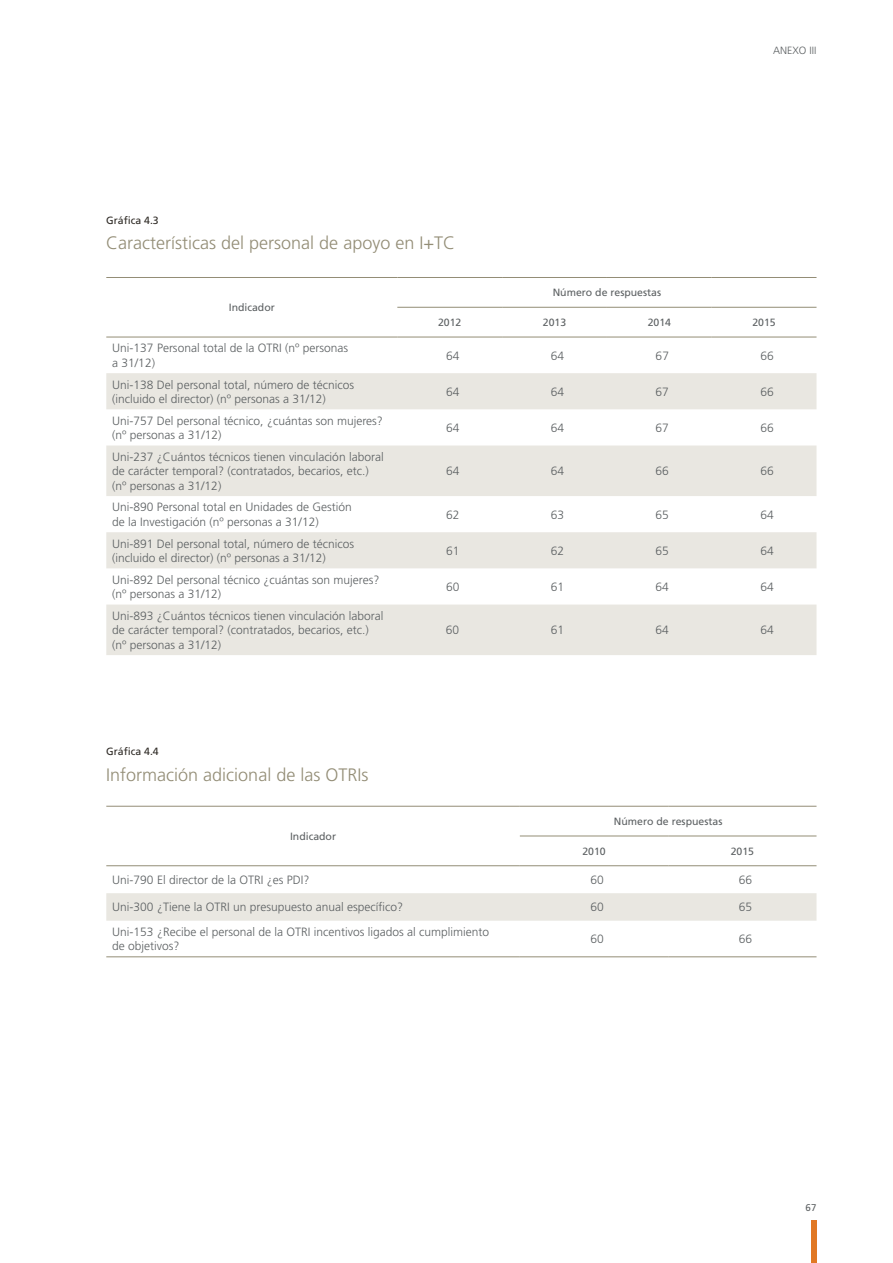
<style>
.page{position:relative;width:893px;height:1263px;background:#fff}
.page>*{position:absolute;margin:0;border:0;box-sizing:border-box;transform-origin:0 0}
.t1{font:300 18px "Frutiger LT Std";color:#938d76}
.t2{font:300 12px/14.4px "Frutiger LT Std";color:#5c6062}
.t3{font:10.5px "Frutiger LT Std";color:#5c6062}
.t4{font:10.5px "Frutiger LT Std";color:#2e2a25}
.t5{font:300 10.5px "Frutiger LT Std";color:#5c6062}
.t6{font:9.75px "Frutiger LT Std";color:#5c6062}
</style>
<div class="page">
<div style="left:811px;top:1220px;width:6px;height:43px;background:#e17824"></div>
<svg style="left:106px;top:373px;width:710px;height:282px;fill:#e9e7e1"></svg>
<hr style="left:106px;top:277px;width:291px;height:1px;background:#938d76">
<hr style="left:397px;top:277px;width:105px;height:1px;background:#938d76">
<hr style="left:502px;top:277px;width:105px;height:1px;background:#938d76">
<hr style="left:607px;top:277px;width:105px;height:1px;background:#938d76">
<hr style="left:712px;top:277px;width:104px;height:1px;background:#938d76">
<hr style="left:397px;top:307px;width:105px;height:1px;background:#938d76">
<hr style="left:502px;top:307px;width:105px;height:1px;background:#938d76">
<hr style="left:607px;top:307px;width:105px;height:1px;background:#938d76">
<hr style="left:712px;top:307px;width:104px;height:1px;background:#938d76">
<hr style="left:106px;top:337px;width:291px;height:1px;background:#938d76">
<hr style="left:397px;top:337px;width:105px;height:1px;background:#938d76">
<hr style="left:502px;top:337px;width:105px;height:1px;background:#938d76">
<hr style="left:607px;top:337px;width:105px;height:1px;background:#938d76">
<hr style="left:712px;top:337px;width:104px;height:1px;background:#938d76">
<div style="left:106px;top:893px;width:710px;height:28px;background:#e9e7e1"></div>
<hr style="left:106px;top:806px;width:414px;height:1px;background:#938d76">
<hr style="left:520px;top:806px;width:148px;height:1px;background:#938d76">
<hr style="left:668px;top:806px;width:148px;height:1px;background:#938d76">
<hr style="left:520px;top:836px;width:148px;height:1px;background:#938d76">
<hr style="left:668px;top:836px;width:148px;height:1px;background:#938d76">
<hr style="left:106px;top:865px;width:414px;height:1px;background:#938d76">
<hr style="left:520px;top:865px;width:148px;height:1px;background:#938d76">
<hr style="left:668px;top:865px;width:148px;height:1px;background:#938d76">
<hr style="left:106px;top:956px;width:414px;height:1px;background:#938d76">
<hr style="left:520px;top:956px;width:148px;height:1px;background:#938d76">
<hr style="left:668px;top:956px;width:148px;height:1px;background:#938d76">
<p class="t4" style="left:106px;top:214px;width:54px">Gráfica 4.3</p>
<h1 class="t1" style="left:106px;top:233px;width:350px">Características del personal de apoyo en I+TC</h1>
<p class="t3" style="left:229px;top:301px;width:48px">Indicador</p>
<p class="t3" style="left:553px;top:286px;width:110px">Número de respuestas</p>
<p class="t5" style="left:773px;top:45px;width:45px">ANEXO III</p>
<p class="t3" style="left:438px;top:316px;width:25px">2012</p>
<p class="t3" style="left:543px;top:316px;width:25px">2013</p>
<p class="t3" style="left:648px;top:316px;width:25px">2014</p>
<p class="t3" style="left:752px;top:316px;width:25px">2015</p>
<p class="t2" style="left:112px;top:341px;width:237px">Uni-137 Personal total de la OTRI (nº personas a 31/12)</p>
<p class="t2" style="left:446px;top:348px;width:15px">64</p>
<p class="t2" style="left:551px;top:348px;width:15px">64</p>
<p class="t2" style="left:656px;top:348px;width:15px">67</p>
<p class="t2" style="left:760px;top:348px;width:15px">66</p>
<p class="t2" style="left:112px;top:377px;width:243px">Uni-138 Del personal total, número de técnicos (incluido el director) (nº personas a 31/12)</p>
<p class="t2" style="left:446px;top:385px;width:15px">64</p>
<p class="t2" style="left:551px;top:385px;width:15px">64</p>
<p class="t2" style="left:656px;top:385px;width:15px">67</p>
<p class="t2" style="left:760px;top:385px;width:15px">66</p>
<p class="t2" style="left:112px;top:414px;width:272px">Uni-757 Del personal técnico, ¿cuántas son mujeres? (nº personas a 31/12)</p>
<p class="t2" style="left:446px;top:421px;width:15px">64</p>
<p class="t2" style="left:551px;top:421px;width:15px">64</p>
<p class="t2" style="left:656px;top:421px;width:15px">67</p>
<p class="t2" style="left:760px;top:421px;width:15px">66</p>
<p class="t2" style="left:112px;top:450px;width:273px">Uni-237 ¿Cuántos técnicos tienen vinculación laboral de carácter temporal? (contratados, becarios, etc.) (nº personas a 31/12)</p>
<p class="t2" style="left:446px;top:464px;width:15px">64</p>
<p class="t2" style="left:551px;top:464px;width:15px">64</p>
<p class="t2" style="left:656px;top:464px;width:15px">66</p>
<p class="t2" style="left:760px;top:464px;width:15px">66</p>
<p class="t2" style="left:112px;top:500px;width:241px">Uni-890 Personal total en Unidades de Gestión de la Investigación (nº personas a 31/12)</p>
<p class="t2" style="left:446px;top:507px;width:15px">62</p>
<p class="t2" style="left:551px;top:507px;width:15px">63</p>
<p class="t2" style="left:656px;top:507px;width:15px">65</p>
<p class="t2" style="left:760px;top:507px;width:15px">64</p>
<p class="t2" style="left:112px;top:536px;width:243px">Uni-891 Del personal total, número de técnicos (incluido el director) (nº personas a 31/12)</p>
<p class="t2" style="left:446px;top:544px;width:15px">61</p>
<p class="t2" style="left:551px;top:544px;width:15px">62</p>
<p class="t2" style="left:656px;top:544px;width:15px">65</p>
<p class="t2" style="left:760px;top:544px;width:15px">64</p>
<p class="t2" style="left:112px;top:573px;width:269px">Uni-892 Del personal técnico ¿cuántas son mujeres? (nº personas a 31/12)</p>
<p class="t2" style="left:446px;top:580px;width:15px">60</p>
<p class="t2" style="left:551px;top:580px;width:15px">61</p>
<p class="t2" style="left:656px;top:580px;width:15px">64</p>
<p class="t2" style="left:760px;top:580px;width:15px">64</p>
<p class="t2" style="left:112px;top:609px;width:273px">Uni-893 ¿Cuántos técnicos tienen vinculación laboral de carácter temporal? (contratados, becarios, etc.) (nº personas a 31/12)</p>
<p class="t2" style="left:446px;top:623px;width:15px">60</p>
<p class="t2" style="left:551px;top:623px;width:15px">61</p>
<p class="t2" style="left:656px;top:623px;width:15px">64</p>
<p class="t2" style="left:760px;top:623px;width:15px">64</p>
<p class="t4" style="left:106px;top:745px;width:54px">Gráfica 4.4</p>
<h1 class="t1" style="left:106px;top:764px;width:264px">Información adicional de las OTRIs</h1>
<p class="t3" style="left:290px;top:830px;width:48px">Indicador</p>
<p class="t3" style="left:614px;top:815px;width:110px">Número de respuestas</p>
<p class="t3" style="left:582px;top:845px;width:25px">2010</p>
<p class="t3" style="left:731px;top:845px;width:25px">2015</p>
<p class="t2" style="left:112px;top:873px;width:199px">Uni-790 El director de la OTRI ¿es PDI?</p>
<p class="t2" style="left:590px;top:873px;width:15px">60</p>
<p class="t2" style="left:739px;top:873px;width:15px">66</p>
<p class="t2" style="left:112px;top:900px;width:292px">Uni-300 ¿Tiene la OTRI un presupuesto anual específico?</p>
<p class="t2" style="left:590px;top:900px;width:15px">60</p>
<p class="t2" style="left:739px;top:900px;width:15px">65</p>
<p class="t2" style="left:112px;top:925px;width:378px">Uni-153 ¿Recibe el personal de la OTRI incentivos ligados al cumplimiento de objetivos?</p>
<p class="t2" style="left:590px;top:932px;width:15px">60</p>
<p class="t2" style="left:739px;top:932px;width:15px">66</p>
<p class="t6" style="left:806px;top:1202px;width:12px">67</p>
</div>
